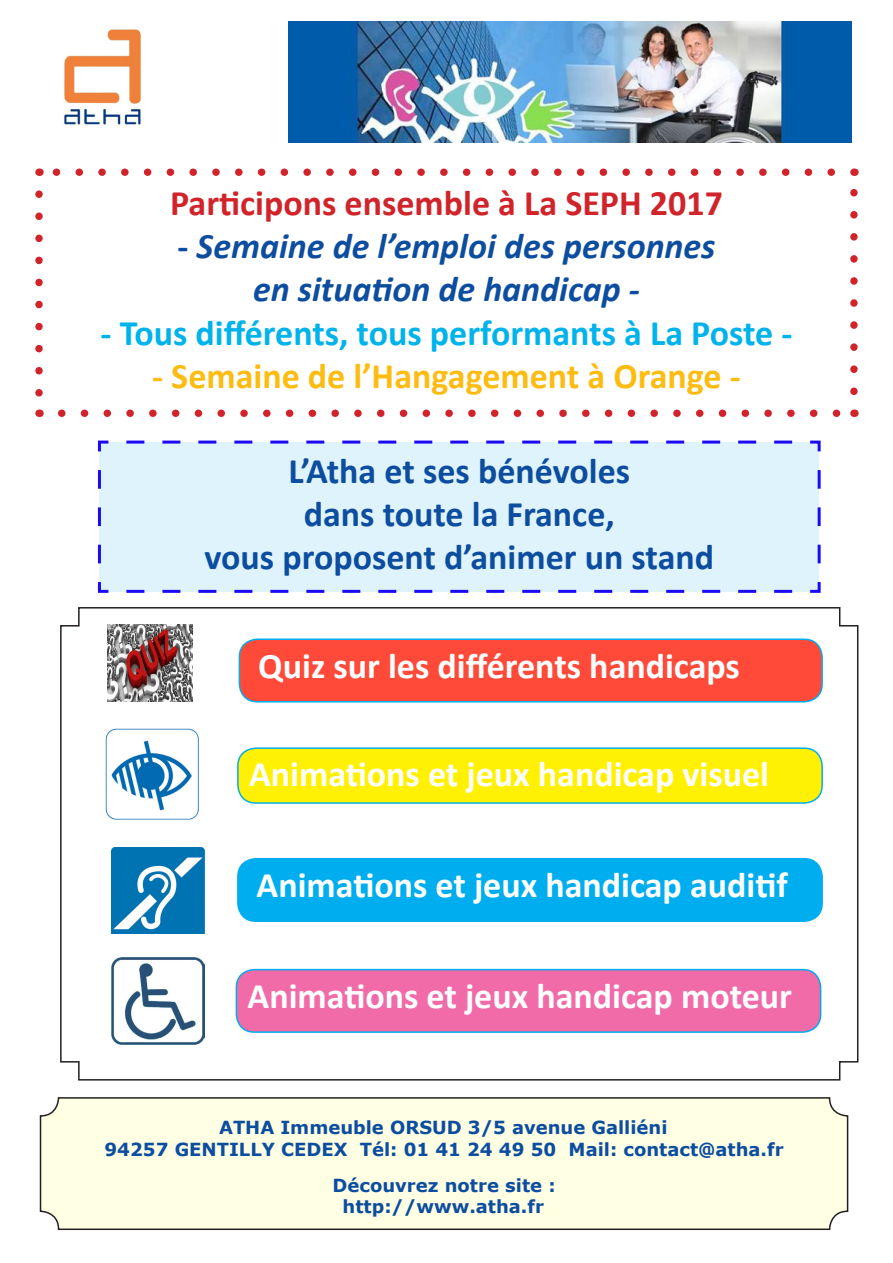
<style>
.page{position:relative;width:893px;height:1263px;background:#fff}
.page>*{position:absolute;margin:0;border:0;box-sizing:border-box;transform-origin:0 0}
.t1{font:700 36px "Calibri";color:#fff}
.t2{font:700 36px "Calibri";color:#0d4da0}
.t3{font:italic 700 36px "Calibri";color:#0d4da0}
.t4{font:700 36px "Calibri";color:#00b3eb}
.t5{font:700 36px "Calibri";color:#fdbc12}
.t6{font:700 36px "Calibri";color:#d1232a}
.t7{font:700 18px "Verdana";color:#0d4da0}
.s1{font-style:normal}
</style>
<div class="page">
<img style="left:63px;top:28px;width:78px;height:98px">
<img style="left:288px;top:21px;width:564px;height:121px">
<svg style="left:35px;top:194px;width:8px;height:203px"></svg>
<svg style="left:62px;top:409px;width:779px;height:8px"></svg>
<svg style="left:850px;top:189px;width:8px;height:202px"></svg>
<svg style="left:52px;top:168px;width:779px;height:8px"></svg>
<div style="left:97px;top:440px;width:724px;height:153px;background:#dff3fc"></div>
<svg style="left:60px;top:607px;width:799px;height:474px"></svg>
<div style="left:239px;top:639px;width:583px;height:63px;background:#ff4a39;border-radius:18px"></div>
<div style="left:239px;top:638px;width:584px;height:64px;border:2px solid #00aeef;border-radius:18px"></div>
<div style="left:236px;top:969px;width:585px;height:63px;background:#f16ba9;border-radius:18px"></div>
<div style="left:236px;top:969px;width:585px;height:64px;border:2px solid #00aeef;border-radius:18px"></div>
<div style="left:238px;top:859px;width:584px;height:62px;background:#00aeef;border-radius:18px"></div>
<div style="left:237px;top:858px;width:586px;height:64px;border:2px solid #00aeef;border-radius:18px"></div>
<div style="left:238px;top:748px;width:584px;height:55px;background:#fff101;border-radius:18px"></div>
<div style="left:237px;top:747px;width:586px;height:57px;border:2px solid #00aeef;border-radius:18px"></div>
<svg style="left:106px;top:628px;width:97px;height:85px"></svg>
<div style="left:111px;top:847px;width:98px;height:85px;background:#fff"></div>
<svg style="left:111px;top:956px;width:98px;height:95px"></svg>
<div style="left:108px;top:624px;width:93px;height:87px;background:#fff"></div>
<img style="left:108px;top:624px;width:85px;height:77px">
<div style="left:106px;top:727px;width:99px;height:97px;background:#fff"></div>
<img style="left:106px;top:728px;width:93px;height:91px">
<img style="left:111px;top:957px;width:93px;height:87px">
<img style="left:111px;top:847px;width:94px;height:87px">
<div style="left:41px;top:1098px;width:807px;height:131px;background:#ffffe3;border-radius:18px"></div>
<div style="left:40px;top:1097px;width:808px;height:133px;border:2px solid #231f20;border-radius:18px"></div>
<p class="t6" style="left:170px;top:180px;width:554px">Participons ensemble à La SEPH 2017</p>
<p class="t3" style="left:177px;top:223px;width:539px"><span class="s1">-</span> Semaine de l’emploi des personnes</p>
<p class="t3" style="left:253px;top:267px;width:388px">en situation de handicap -</p>
<p class="t4" style="left:101px;top:310px;width:693px">- Tous différents, tous performants à La Poste -</p>
<p class="t5" style="left:152px;top:353px;width:590px">- Semaine de l’Hangagement à Orange -</p>
<p class="t2" style="left:288px;top:448px;width:343px">L’Atha et ses bénévoles</p>
<p class="t2" style="left:304px;top:491px;width:312px">dans toute la France,</p>
<p class="t2" style="left:204px;top:534px;width:511px">vous proposent d’animer un stand</p>
<p class="t1" style="left:258px;top:642px;width:483px">Quiz sur les différents handicaps</p>
<p class="t1" style="left:249px;top:751px;width:521px">Animations et jeux handicap visuel</p>
<p class="t1" style="left:257px;top:862px;width:533px">Animations et jeux handicap auditif</p>
<p class="t1" style="left:248px;top:973px;width:546px">Animations et jeux handicap moteur</p>
<p class="t7" style="left:219px;top:1115px;width:450px">ATHA Immeuble ORSUD 3/5 avenue Galliéni</p>
<p class="t7" style="left:105px;top:1136px;width:681px">94257 GENTILLY CEDEX Tél: 01 41 24 49 50 Mail: contact@atha.fr</p>
<p class="t7" style="left:333px;top:1172px;width:224px">Découvrez notre site :</p>
<p class="t7" style="left:343px;top:1194px;width:203px">http://www.atha.fr</p>
</div>
